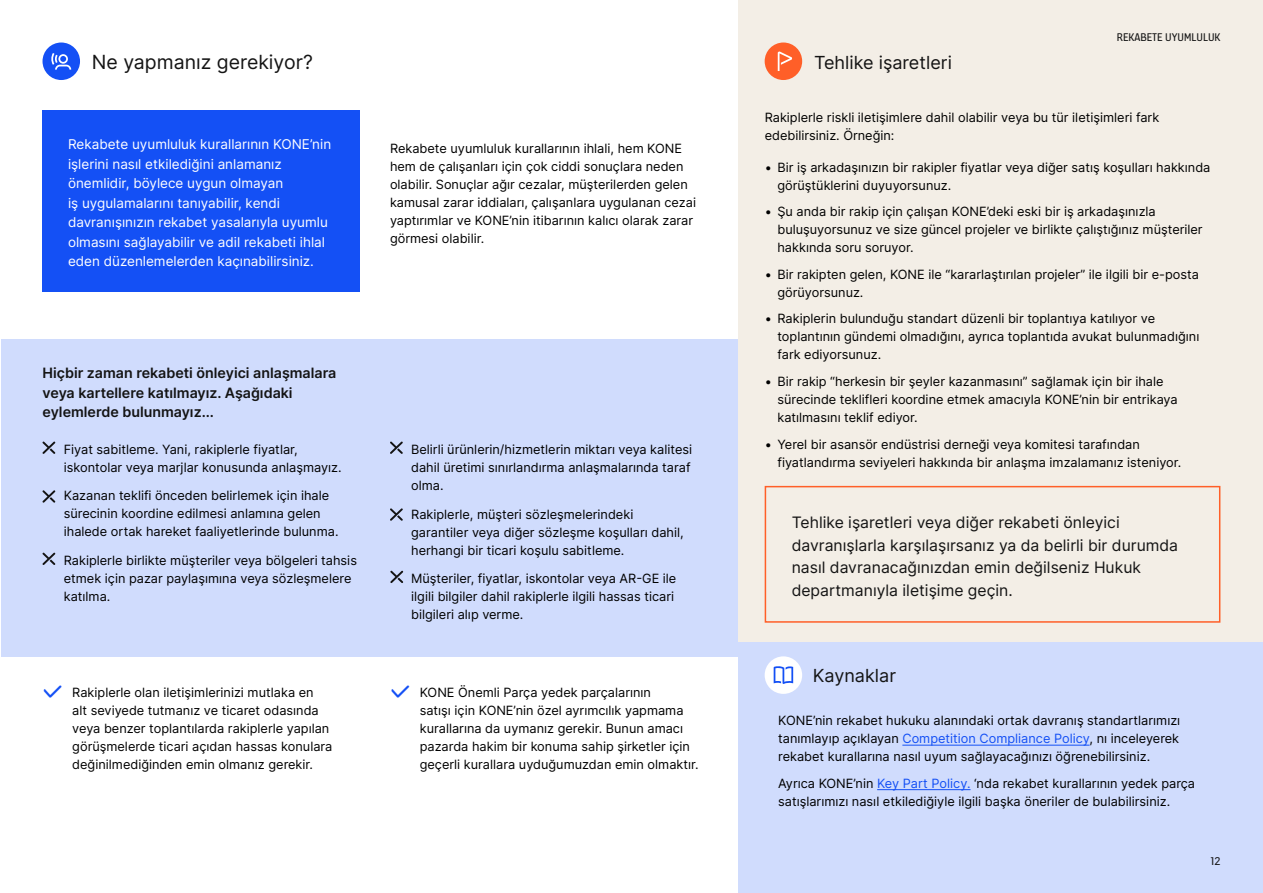
<style>
.page{position:relative;width:1263px;height:893px;background:#fff}
.page>*{position:absolute;margin:0;border:0;box-sizing:border-box;transform-origin:0 0}
.t1{font:19.5px "Inter";color:#141414}
.t2{font:18px "Inter";color:#141414}
.t3{font:15.75px/22.5px "Inter";color:#141414}
.t4{font:600 14.25px/19.5px "Inter";color:#141414}
.t5{font:13.5px/19.5px "Inter";color:#fff}
.t6{font:12.75px/18px "Inter";color:#000}
.t7{font:12px "KONE Information";color:#141414}
.s1{font-family:"KONE Information";font-size:28.5px;color:#1450f5}
.s2{color:#1450f5}
</style>
<div class="page">
<div style="left:1px;top:339px;width:737px;height:317px;background:#d0dcfd"></div>
<div style="left:738px;top:0;width:525px;height:893px;background:#f3eee6"></div>
<div style="left:738px;top:642px;width:525px;height:251px;background:#d0dcfd"></div>
<div style="left:43px;top:43px;width:37px;height:37px;background:#1450f5;border-radius:50%"></div>
<svg style="left:51px;top:53px;width:20px;height:17px"></svg>
<div style="left:765px;top:43px;width:37px;height:37px;background:#ff5f28;border-radius:50%"></div>
<svg style="left:778px;top:52px;width:14px;height:19px"></svg>
<div style="left:765px;top:656px;width:37px;height:38px;background:#fff;border-radius:50%"></div>
<svg style="left:774px;top:666px;width:19px;height:18px"></svg>
<svg style="left:43px;top:442px;width:12px;height:12px"></svg>
<svg style="left:43px;top:490px;width:12px;height:13px"></svg>
<svg style="left:43px;top:553px;width:12px;height:12px"></svg>
<svg style="left:390px;top:442px;width:13px;height:12px"></svg>
<svg style="left:390px;top:508px;width:13px;height:13px"></svg>
<svg style="left:390px;top:571px;width:13px;height:12px"></svg>
<hr style="left:902px;top:745px;width:187px;height:1px;background:#1450f5">
<hr style="left:877px;top:789px;width:93px;height:1px;background:#1450f5">
<div style="left:43px;top:111px;width:317px;height:181px;background:#1450f5"></div>
<div style="left:765px;top:486px;width:455px;height:137px;border:2px solid #ff5f28"></div>
<h1 class="t1" style="left:92px;top:48px;width:222px">Ne yapmanız gerekiyor?</h1>
<h2 class="t2" style="left:814px;top:50px;width:139px">Tehlike işaretleri</h2>
<p class="t7" style="left:1117px;top:29px;width:105px">REKABETE UYUMLULUK</p>
<p class="t5" style="left:68px;top:134px;width:265px">Rekabete uyumluluk kurallarının KONE’nin işlerini nasıl etkilediğini anlamanız önemlidir, böylece uygun olmayan<br>iş uygulamalarını tanıyabilir, kendi davranışınızın rekabet yasalarıyla uyumlu olmasını sağlayabilir ve adil rekabeti ihlal eden düzenlemelerden kaçınabilirsiniz.</p>
<p class="t6" style="left:390px;top:139px;width:308px">Rekabete uyumluluk kurallarının ihlali, hem KONE hem de çalışanları için çok ciddi sonuçlara neden olabilir. Sonuçlar ağır cezalar, müşterilerden gelen kamusal zarar iddiaları, çalışanlara uygulanan cezai yaptırımlar ve KONE’nin itibarının kalıcı olarak zarar görmesi olabilir.</p>
<p class="t4" style="left:43px;top:363px;width:295px">Hiçbir zaman rekabeti önleyici anlaşmalara veya kartellere katılmayız. Aşağıdaki eylemlerde bulunmayız...</p>
<p class="t6" style="left:64px;top:440px;width:279px">Fiyat sabitleme. Yani, rakiplerle fiyatlar, iskontolar veya marjlar konusunda anlaşmayız.</p>
<p class="t6" style="left:64px;top:487px;width:276px">Kazanan teklifi önceden belirlemek için ihale sürecinin koordine edilmesi anlamına gelen ihalede ortak hareket faaliyetlerinde bulunma.</p>
<p class="t6" style="left:64px;top:551px;width:295px">Rakiplerle birlikte müşteriler veya bölgeleri tahsis etmek için pazar paylaşımına veya sözleşmelere katılma.</p>
<p class="t6" style="left:72px;top:683px;width:262px;text-indent:-30px"><span class="s1">✓</span> Rakiplerle olan iletişimlerinizi mutlaka en<br>alt seviyede tutmanız ve ticaret odasında veya benzer toplantılarda rakiplerle yapılan görüşmelerde ticari açıdan hassas konulara değinilmediğinden emin olmanız gerekir.</p>
<p class="t6" style="left:411px;top:440px;width:282px;text-align:justify">Belirli ürünlerin/hizmetlerin miktarı veya kalitesi dahil üretimi sınırlandırma anlaşmalarında taraf olma.</p>
<p class="t6" style="left:411px;top:505px;width:274px">Rakiplerle, müşteri sözleşmelerindeki garantiler veya diğer sözleşme koşulları dahil, herhangi bir ticari koşulu sabitleme.</p>
<p class="t6" style="left:411px;top:569px;width:267px">Müşteriler, fiyatlar, iskontolar veya AR-GE ile ilgili bilgiler dahil rakiplerle ilgili hassas ticari bilgileri alıp verme.</p>
<p class="t6" style="left:420px;top:683px;width:280px;text-indent:-30px"><span class="s1">✓</span> KONE Önemli Parça yedek parçalarının<br>satışı için KONE’nin özel ayrımcılık yapmama kurallarına da uymanız gerekir. Bunun amacı pazarda hakim bir konuma sahip şirketler için geçerli kurallara uyduğumuzdan emin olmaktır.</p>
<p class="t6" style="left:765px;top:108px;width:396px">Rakiplerle riskli iletişimlere dahil olabilir veya bu tür iletişimleri fark edebilirsiniz. Örneğin:</p>
<p class="t6" style="left:777px;top:158px;width:434px;text-indent:-13px">• Bir iş arkadaşınızın bir rakipler fiyatlar veya diğer satış koşulları hakkında görüştüklerini duyuyorsunuz.</p>
<p class="t6" style="left:777px;top:203px;width:427px;text-indent:-13px">• Şu anda bir rakip için çalışan KONE’deki eski bir iş arkadaşınızla buluşuyorsunuz ve size güncel projeler ve birlikte çalıştığınız müşteriler hakkında soru soruyor.</p>
<p class="t6" style="left:777px;top:265px;width:423px;text-indent:-13px">• Bir rakipten gelen, KONE ile “kararlaştırılan projeler” ile ilgili bir e-posta görüyorsunuz.</p>
<p class="t6" style="left:777px;top:310px;width:423px;text-indent:-13px">• Rakiplerin bulunduğu standart düzenli bir toplantıya katılıyor ve toplantının gündemi olmadığını, ayrıca toplantıda avukat bulunmadığını fark ediyorsunuz.</p>
<p class="t6" style="left:777px;top:372px;width:402px;text-indent:-13px">• Bir rakip “herkesin bir şeyler kazanmasını” sağlamak için bir ihale sürecinde teklifleri koordine etmek amacıyla KONE’nin bir entrikaya katılmasını teklif ediyor.</p>
<p class="t6" style="left:777px;top:435px;width:405px;text-indent:-13px">• Yerel bir asansör endüstrisi derneği veya komitesi tarafından fiyatlandırma seviyeleri hakkında bir anlaşma imzalamanız isteniyor.</p>
<p class="t3" style="left:792px;top:511px;width:388px">Tehlike işaretleri veya diğer rekabeti önleyici davranışlarla karşılaşırsanız ya da belirli bir durumda nasıl davranacağınızdan emin değilseniz Hukuk departmanıyla iletişime geçin.</p>
<h2 class="t2" style="left:813px;top:662px;width:85px">Kaynaklar</h2>
<p class="t6" style="left:778px;top:711px;width:404px;text-align:justify">KONE’nin rekabet hukuku alanındaki ortak davranış standartlarımızı tanımlayıp açıklayan <span class="s2">Competition Compliance Policy</span>, nı inceleyerek rekabet kurallarına nasıl uyum sağlayacağınızı öğrenebilirsiniz.</p>
<p class="t6" style="left:778px;top:774px;width:418px">Ayrıca KONE’nin <span class="s2">Key Part Policy.</span> ‘nda rekabet kurallarının yedek parça satışlarımızı nasıl etkilediğiyle ilgili başka öneriler de bulabilirsiniz.</p>
<p class="t7" style="left:1210px;top:853px;width:12px">12</p>
</div>
